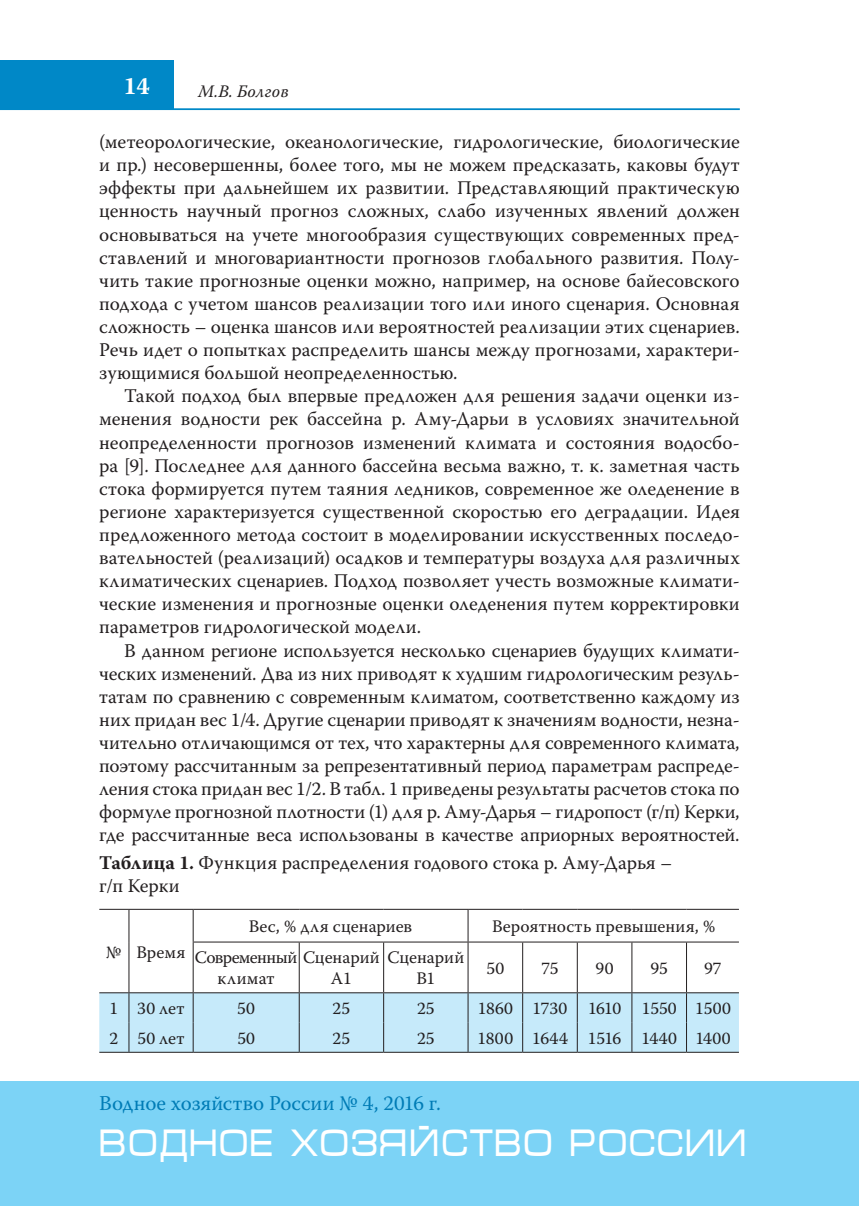
<style>
.page{position:relative;width:859px;height:1206px;background:#fff}
.page>*{position:absolute;margin:0;border:0;box-sizing:border-box;transform-origin:0 0}
.t1{font:38.5px "Micra";color:#fff;scale:.81 1}
.t2{font:700 24.5px "Warnock Pro";color:#fff}
.t3{font:21px "Warnock Pro";color:#007cb6}
.t4{font:19.25px/23.1px "Warnock Pro";color:#231f20;text-align:justify}
.t5{font:17.5px/21px "Warnock Pro";letter-spacing:.005em;color:#231f20}
.t6{font:italic 17.5px "Warnock Pro";letter-spacing:.005em;color:#231f20}
.s1{font-weight:700}
</style>
<div class="page">
<hr style="left:0;top:108px;width:739px;height:2px;background:#0088c7">
<div style="left:0;top:60px;width:174px;height:50px;background:#0088c7"></div>
<div style="left:0;top:1081px;width:858px;height:124px;background:#7cd3f6"></div>
<hr style="left:99px;top:908px;width:30px;height:1px;background:#231f20">
<hr style="left:129px;top:908px;width:64px;height:1px;background:#231f20">
<hr style="left:193px;top:908px;width:106px;height:1px;background:#231f20">
<hr style="left:299px;top:908px;width:84px;height:1px;background:#231f20">
<hr style="left:383px;top:908px;width:85px;height:1px;background:#231f20">
<hr style="left:468px;top:908px;width:54px;height:1px;background:#231f20">
<hr style="left:522px;top:908px;width:55px;height:1px;background:#231f20">
<hr style="left:577px;top:908px;width:54px;height:1px;background:#231f20">
<hr style="left:631px;top:908px;width:55px;height:1px;background:#231f20">
<hr style="left:686px;top:908px;width:52px;height:1px;background:#231f20">
<hr style="left:193px;top:941px;width:106px;height:1px;background:#231f20">
<hr style="left:299px;top:941px;width:84px;height:1px;background:#231f20">
<hr style="left:383px;top:941px;width:85px;height:1px;background:#231f20">
<hr style="left:468px;top:941px;width:54px;height:1px;background:#231f20">
<hr style="left:522px;top:941px;width:55px;height:1px;background:#231f20">
<hr style="left:577px;top:941px;width:54px;height:1px;background:#231f20">
<hr style="left:631px;top:941px;width:55px;height:1px;background:#231f20">
<hr style="left:686px;top:941px;width:52px;height:1px;background:#231f20">
<hr style="left:128px;top:909px;width:1px;height:33px;background:#231f20">
<hr style="left:193px;top:909px;width:1px;height:32px;background:#231f20">
<hr style="left:467px;top:909px;width:1px;height:32px;background:#231f20">
<hr style="left:128px;top:942px;width:1px;height:50px;background:#231f20">
<hr style="left:193px;top:942px;width:1px;height:50px;background:#231f20">
<hr style="left:299px;top:942px;width:1px;height:50px;background:#231f20">
<hr style="left:383px;top:942px;width:1px;height:50px;background:#231f20">
<hr style="left:467px;top:942px;width:1px;height:50px;background:#231f20">
<hr style="left:522px;top:942px;width:1px;height:50px;background:#231f20">
<hr style="left:576px;top:942px;width:1px;height:50px;background:#231f20">
<hr style="left:631px;top:942px;width:1px;height:50px;background:#231f20">
<hr style="left:685px;top:942px;width:1px;height:50px;background:#231f20">
<svg style="left:99px;top:992px;width:639px;height:60px;background:#bfe1f0"></svg>
<p class="t2" style="left:123px;top:71px;width:28px">14</p>
<p class="t6" style="left:198px;top:81px;width:92px">М.В. Болгов</p>
<p class="t4" style="left:99px;top:130px;width:641px">(метеорологические, океанологические, гидрологические, биологические и пр.) несовершенны, более того, мы не можем предсказать, каковы будут эффекты при дальнейшем их развитии. Представляющий практическую ценность научный прогноз сложных, слабо изученных явлений должен основываться на учете многообразия существующих современных пред&shy;ставлений и многовариантности прогнозов глобального развития. Полу&shy;чить такие прогнозные оценки можно, например, на основе байесовского подхода с учетом шансов реализации того или иного сценария. Основная сложность – оценка шансов или вероятностей реализации этих сценариев.<br>Речь идет о попытках распределить шансы между прогнозами, характери&shy;зующимися большой неопределенностью.</p>
<p class="t4" style="left:99px;top:384px;width:641px;text-indent:25px">Такой подход был впервые предложен для решения задачи оценки из&shy;менения водности рек бассейна р. Аму-Дарьи в условиях значительной неопределенности прогнозов изменений климата и состояния водосбо&shy;ра [9]. Последнее для данного бассейна весьма важно, т. к. заметная часть стока формируется путем таяния ледников, современное же оледенение в регионе характеризуется существенной скоростью его деградации. Идея предложенного метода состоит в моделировании искусственных последо&shy;вательностей (реализаций) осадков и температуры воздуха для различных климатических сценариев. Подход позволяет учесть возможные климати&shy;ческие изменения и прогнозные оценки оледенения путем корректировки параметров гидрологической модели.</p>
<p class="t4" style="left:99px;top:638px;width:641px;text-indent:25px">В данном регионе используется несколько сценариев будущих климати&shy;ческих изменений. Два из них приводят к худшим гидрологическим резуль&shy;татам по сравнению с современным климатом, соответственно каждому из них придан вес 1/4. Другие сценарии приводят к значениям водности, незна&shy;чительно отличающимся от тех, что характерны для современного климата, поэтому рассчитанным за репрезентативный период параметрам распреде&shy;ления стока придан вес 1/2. В табл. 1 приведены результаты расчетов стока по формуле прогнозной плотности (1) для р. Аму-Дарья – гидропост (г/п) Керки, где рассчитанные веса использованы в качестве априорных вероятностей.</p>
<p class="t4" style="left:99px;top:851px;width:574px"><span class="s1">Таблица 1.</span> Функция распределения годового стока р. Аму-Дарья – г/п Керки</p>
<p class="t5" style="left:106px;top:941px;width:81px">№ Время</p>
<p class="t5" style="left:249px;top:915px;width:165px">Вес, % для сценариев</p>
<p class="t5" style="left:492px;top:915px;width:224px">Вероятность превышения, %</p>
<p class="t5" style="left:217px;top:946px;width:248px;text-indent:-23px">Современный Сценарий Сценарий климат</p>
<p class="t5" style="left:486px;top:957px;width:19px">50</p>
<p class="t5" style="left:541px;top:957px;width:19px">75</p>
<p class="t5" style="left:595px;top:957px;width:19px">90</p>
<p class="t5" style="left:650px;top:957px;width:19px">95</p>
<p class="t5" style="left:703px;top:957px;width:19px">97</p>
<p class="t5" style="left:330px;top:967px;width:23px">A1</p>
<p class="t5" style="left:416px;top:967px;width:20px">B1</p>
<p class="t5" style="left:109px;top:997px;width:77px">1 30 лет</p>
<p class="t5" style="left:237px;top:997px;width:19px">50</p>
<p class="t5" style="left:332px;top:997px;width:19px">25</p>
<p class="t5" style="left:417px;top:997px;width:19px">25</p>
<p class="t5" style="left:477px;top:997px;width:254px">1860 1730 1610 1550 1500</p>
<p class="t5" style="left:109px;top:1027px;width:77px">2 50 лет</p>
<p class="t5" style="left:237px;top:1027px;width:19px">50</p>
<p class="t5" style="left:332px;top:1027px;width:19px">25</p>
<p class="t5" style="left:417px;top:1027px;width:19px">25</p>
<p class="t5" style="left:477px;top:1027px;width:254px">1800 1644 1516 1440 1400</p>
<p class="t3" style="left:99px;top:1090px;width:343px">Водное хозяйство России № 4, 2016 г.</p>
<h1 class="t1" style="left:99px;top:1122px;width:801px">ВОДНОЕ ХОЗЯЙСТВО РОССИИ</h1>
</div>
